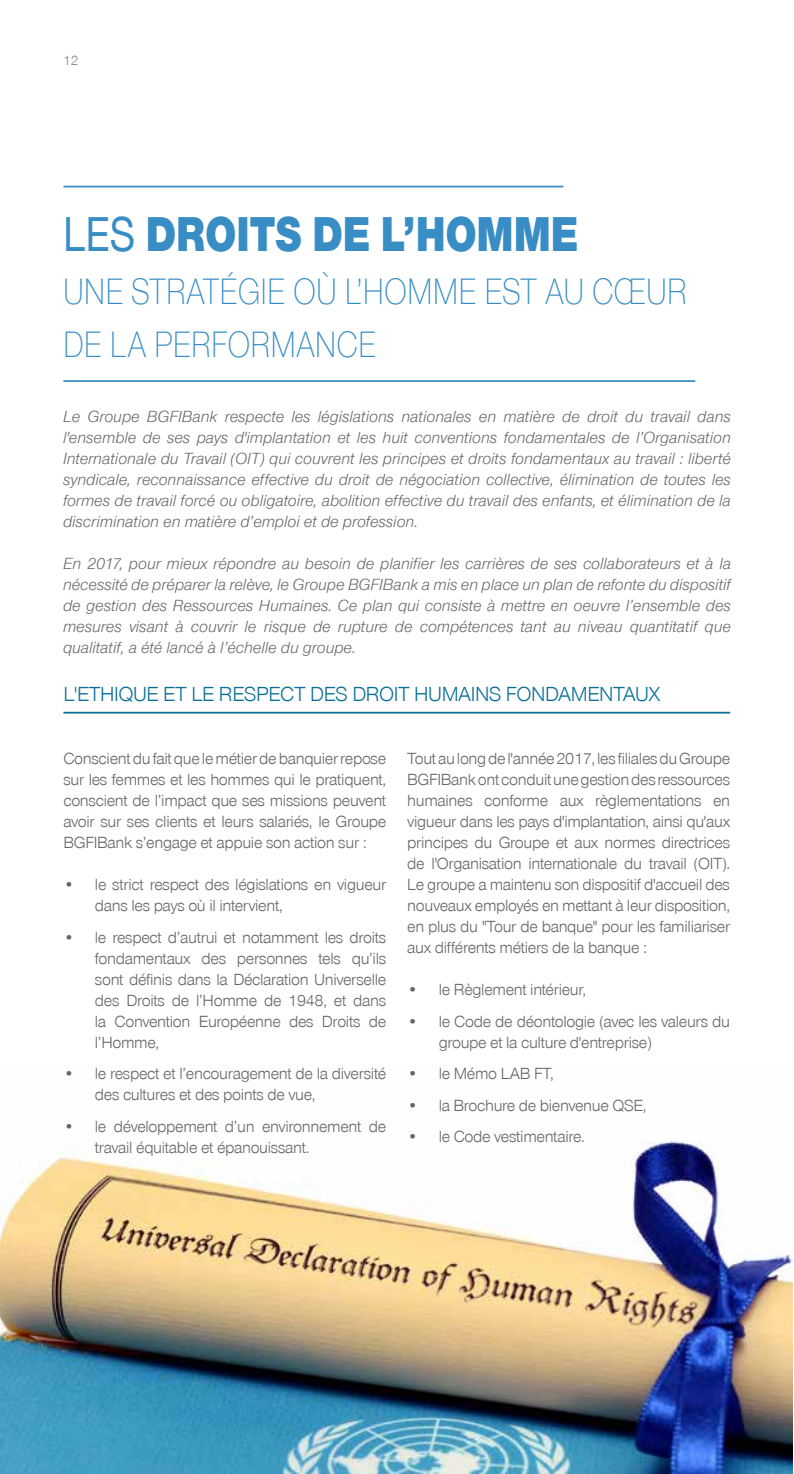
<style>
.page{position:relative;width:794px;height:1474px;background:#fff}
.page>*{position:absolute;margin:0;border:0;box-sizing:border-box;transform-origin:0 0}
.t1{font:900 50.4px "Nimbus San Nov T";color:#388dc5;scale:.83 1}
.t2{font:300 37.8px/52.5px "Nimbus San Nov T";color:#388dc5;scale:.83 1}
.t3{font:21px "Nimbus San Nov T";letter-spacing:-.02em;color:#0a6e97}
.t4{font:16.62px/21px "Nimbus San Nov T";letter-spacing:-.02em;color:#636567}
.t5{font:italic 16.62px/21px "Nimbus San Nov T";color:#636567;text-align:justify}
.t6{font:14px "Nimbus San Nov T";color:#808285}
.s1{font-weight:500}
</style>
<div class="page">
<hr style="left:63px;top:380px;width:632px;height:2px;background:#388dc5">
<hr style="left:63px;top:186px;width:500px;height:1px;background:#388dc5">
<img style="left:0;top:1141px;width:792px;height:332px">
<hr style="left:63px;top:711px;width:667px;height:2px;background:#0a6e97">
<p class="t6" style="left:63px;top:52px;width:17px">12</p>
<h1 class="t1" style="left:63px;top:205px;width:622px"><span class="s1">LES</span> DROITS DE L’HOMME</h1>
<h2 class="t2" style="left:63px;top:265px;width:753px">UNE STRATÉGIE OÙ L’HOMME EST AU CŒUR<br>DE LA PERFORMANCE</h2>
<p class="t5" style="left:63px;top:406px;width:669px">Le Groupe BGFIBank respecte les législations nationales en matière de droit du travail dans l'ensemble de ses pays d'implantation et les huit conventions fondamentales de l’Organisation Internationale du Travail (OIT) qui couvrent les principes et droits fondamentaux au travail : liberté syndicale, reconnaissance effective du droit de négociation collective, élimination de toutes les formes de travail forcé ou obligatoire, abolition effective du travail des enfants, et élimination de la discrimination en matière d’emploi et de profession.</p>
<p class="t5" style="left:63px;top:553px;width:669px">En 2017, pour mieux répondre au besoin de planifier les carrières de ses collaborateurs et à la nécessité de préparer la relève, le Groupe BGFIBank a mis en place un plan de refonte du dispositif de gestion des Ressources Humaines. Ce plan qui consiste à mettre en oeuvre l’ensemble des mesures visant à couvrir le risque de rupture de compétences tant au niveau quantitatif que qualitatif, a été lancé à l’échelle du groupe.</p>
<p class="t3" style="left:63px;top:682px;width:598px">L'ETHIQUE ET LE RESPECT DES DROIT HUMAINS FONDAMENTAUX</p>
<p class="t4" style="left:63px;top:748px;width:324px;text-align:justify">Conscient du fait que le métier de banquier repose sur les femmes et les hommes qui le pratiquent, conscient de l’impact que ses missions peuvent avoir sur ses clients et leurs salariés, le Groupe BGFIBank s’engage et appuie son action sur :</p>
<p class="t4" style="left:95px;top:874px;width:293px;text-indent:-31px">• le strict respect des législations en vigueur dans les pays où il intervient,</p>
<p class="t4" style="left:95px;top:927px;width:293px;text-align:justify;text-indent:-31px">• le respect d’autrui et notamment les droits fondamentaux des personnes tels qu’ils sont définis dans la Déclaration Universelle des Droits de l’Homme de 1948, et dans la Convention Européenne des Droits de l’Homme,</p>
<p class="t4" style="left:95px;top:1063px;width:293px;text-indent:-31px">• le respect et l’encouragement de la diversité des cultures et des points de vue,</p>
<p class="t4" style="left:95px;top:1116px;width:293px;text-indent:-31px">• le développement d’un environnement de travail équitable et épanouissant.</p>
<p class="t4" style="left:407px;top:748px;width:324px;text-align:justify">Tout au long de l'année 2017, les filiales du Groupe BGFIBank ont conduit une gestion des ressources humaines conforme aux règlementations en vigueur dans les pays d'implantation, ainsi qu'aux principes du Groupe et aux normes directrices de l'Organisation internationale du travail (OIT).<br>Le groupe a maintenu son dispositif d'accueil des nouveaux employés en mettant à leur disposition, en plus du "Tour de banque" pour les familiariser aux différents métiers de la banque :</p>
<p class="t4" style="left:407px;top:979px;width:180px">• le Règlement intérieur,</p>
<p class="t4" style="left:439px;top:1011px;width:293px;text-indent:-31px">• le Code de déontologie (avec les valeurs du groupe et la culture d'entreprise)</p>
<p class="t4" style="left:407px;top:1063px;width:148px">• le Mémo LAB FT,</p>
<p class="t4" style="left:407px;top:1095px;width:241px">• la Brochure de bienvenue QSE,</p>
<p class="t4" style="left:407px;top:1126px;width:179px">• le Code vestimentaire.</p>
</div>
